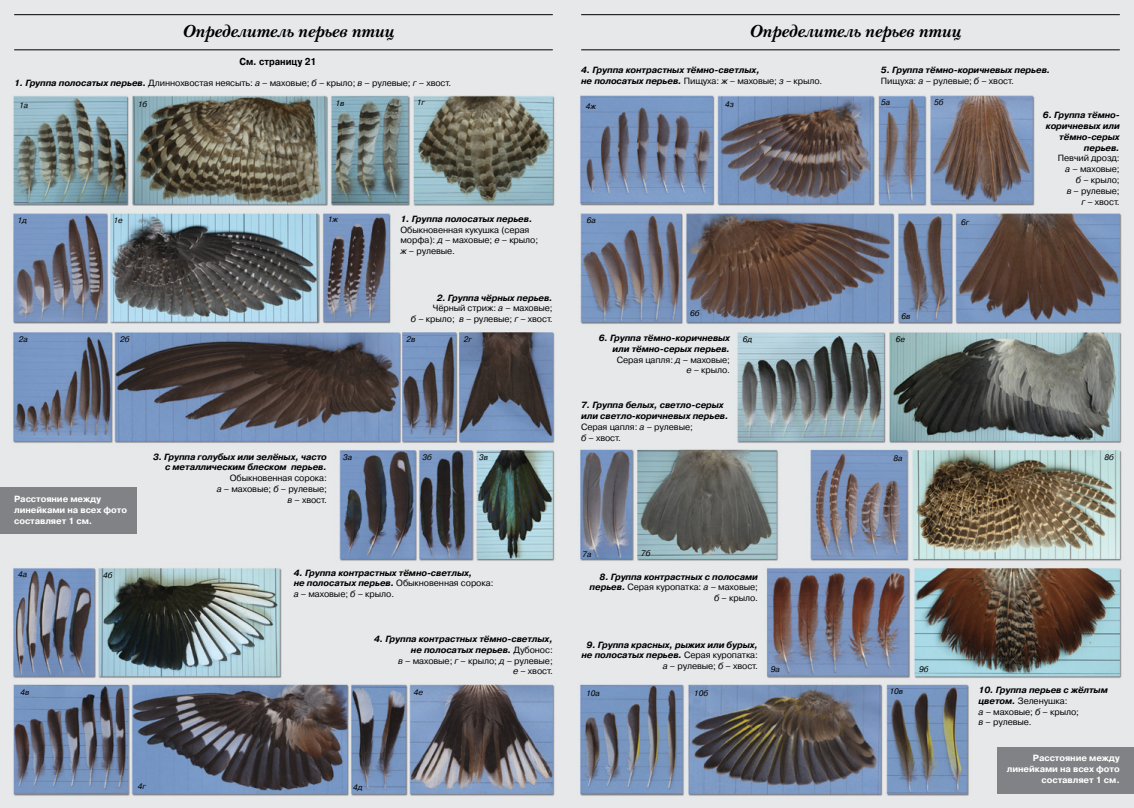
<style>
.page{position:relative;width:1134px;height:808px;background:#fff}
.page>*{position:absolute;margin:0;border:0;box-sizing:border-box;transform-origin:0 0}
.t1{font:italic 700 18px "New Baskerville C";color:#000}
.t2{font:700 10px "Pragmatica C";color:#000;scale:.9 1}
.t3{font:italic 700 9px/10.8px "Pragmatica C";letter-spacing:-.01em;color:#000;text-align:right}
.t4{font:9px/10.8px "Pragmatica C";letter-spacing:-.01em;color:#000;text-align:right}
.t5{font:700 9px/10.8px "Pragmatica C";letter-spacing:-.01em;color:#fff;text-align:right}
.t6{font:italic 8px "Pragmatica C";color:#000}
.s1{font-weight:700;font-style:italic}
.s2{font-style:italic}
.s3{font-weight:400;font-style:normal}
.s4{font-weight:400}
</style>
<div class="page">
<img style="left:0;top:0;width:1134px;height:808px">
<div style="left:998px;top:747px;width:136px;height:47px;background:#808285"></div>
<hr style="left:14px;top:14px;width:539px;height:1px;background:#000">
<hr style="left:581px;top:14px;width:539px;height:1px;background:#000">
<hr style="left:14px;top:49px;width:539px;height:1px;background:#000">
<hr style="left:581px;top:49px;width:539px;height:1px;background:#000">
<div style="left:0;top:488px;width:136px;height:46px;background:#808285"></div>
<h1 class="t1" style="left:183px;top:21px;width:213px">Определитель перьев птиц</h1>
<h1 class="t1" style="left:750px;top:21px;width:213px">Определитель перьев птиц</h1>
<p class="t2" style="left:239px;top:56px;width:87px">См. страницу 21</p>
<p class="t3" style="left:581px;top:65px;width:180px">4. Группа контрастных тёмно-светлых,</p>
<p class="t4" style="left:14px;top:77px;width:439px"><span class="s1">1. Группа полосатых перьев.</span> Длиннохвостая неясыть: <span class="s2">а</span> – маховые; <span class="s2">б</span> – крыло; <span class="s2">в</span> – рулевые; <span class="s2">г</span> – хвост.</p>
<p class="t4" style="left:581px;top:76px;width:243px"><span class="s1">не полосатых перьев.</span> Пищуха: <span class="s2">ж</span> – маховые; <span class="s2">з</span> – крыло.</p>
<p class="t3" style="left:881px;top:65px;width:171px;text-align:left">5. Группа тёмно-коричневых перьев.<br><span class="s3">Пищуха:</span> <span class="s4">а</span> <span class="s3">– рулевые;</span> <span class="s4">б</span> <span class="s3">– хвост.</span></p>
<p class="t6" style="left:138px;top:100px;width:11px">1б</p>
<p class="t6" style="left:336px;top:99px;width:10px">1в</p>
<p class="t6" style="left:417px;top:98px;width:10px">1г</p>
<p class="t6" style="left:725px;top:100px;width:10px">4з</p>
<p class="t6" style="left:881px;top:98px;width:11px">5а</p>
<p class="t6" style="left:934px;top:98px;width:11px">5б</p>
<p class="t6" style="left:19px;top:101px;width:11px">1а</p>
<p class="t6" style="left:586px;top:101px;width:12px">4ж</p>
<p class="t3" style="left:400px;top:213px;width:133px">1. Группа полосатых перьев.</p>
<p class="t4" style="left:400px;top:224px;width:139px;text-align:left">Обыкновенная кукушка (серая морфа): <span class="s2">д</span> – маховые; <span class="s2">е</span> – крыло; <span class="s2">ж</span> – рулевые.</p>
<p class="t6" style="left:18px;top:216px;width:11px">1д</p>
<p class="t6" style="left:113px;top:216px;width:11px">1е</p>
<p class="t6" style="left:328px;top:215px;width:12px">1ж</p>
<p class="t6" style="left:587px;top:216px;width:11px">6а</p>
<p class="t4" style="left:411px;top:292px;width:143px"><span class="s1">2. Группа чёрных перьев.<br></span>Чёрный стриж: <span class="s2">а</span> – маховые;<br><span class="s2">б</span> – крыло; <span class="s2">в</span> – рулевые; <span class="s2">г</span> – хвост.</p>
<p class="t6" style="left:690px;top:309px;width:11px">6б</p>
<p class="t6" style="left:901px;top:311px;width:10px">6в</p>
<p class="t3" style="left:599px;top:332px;width:133px">6. Группа тёмно-коричневых или тёмно-серых перьев.<br><span class="s3">Серая цапля:</span> <span class="s4">д</span> <span class="s3">– маховые;<br></span><span class="s4">е</span> <span class="s3">– крыло.</span></p>
<p class="t3" style="left:581px;top:400px;width:149px;text-align:left">7. Группа белых, светло-серых или светло-коричневых перьев.<br><span class="s3">Серая цапля:</span> <span class="s4">а</span> <span class="s3">– рулевые;<br></span><span class="s4">б</span> <span class="s3">– хвост.</span></p>
<p class="t6" style="left:407px;top:335px;width:10px">2в</p>
<p class="t6" style="left:464px;top:335px;width:10px">2г</p>
<p class="t6" style="left:120px;top:335px;width:11px">2б</p>
<p class="t6" style="left:896px;top:335px;width:11px">6е</p>
<p class="t6" style="left:19px;top:335px;width:11px">2а</p>
<p class="t6" style="left:743px;top:335px;width:11px">6д</p>
<p class="t6" style="left:961px;top:217px;width:10px">6г</p>
<p class="t3" style="left:1043px;top:110px;width:78px">6. Группа тёмно&shy;коричневых или тёмно-серых перьев.</p>
<p class="t4" style="left:1058px;top:153px;width:63px">Певчий дрозд: <span class="s2">а</span> – маховые; <span class="s2">б</span> – крыло;<br><span class="s2">в</span> – рулевые;<br><span class="s2">г</span> – хвост.</p>
<p class="t5" style="left:14px;top:494px;width:114px;text-align:left">Расстояние между линейками на всех фото составляет 1 см.</p>
<p class="t3" style="left:153px;top:451px;width:175px">3. Группа голубых или зелёных, часто с металлическим блеском перьев.</p>
<p class="t4" style="left:217px;top:473px;width:112px">Обыкновенная сорока:<br><span class="s2">а</span> – маховые; <span class="s2">б</span> – рулевые; <span class="s2">в</span> – хвост.</p>
<p class="t6" style="left:343px;top:452px;width:11px">3а</p>
<p class="t6" style="left:422px;top:453px;width:11px">3б</p>
<p class="t6" style="left:1104px;top:453px;width:11px">8б</p>
<p class="t6" style="left:479px;top:453px;width:10px">3в</p>
<p class="t6" style="left:893px;top:454px;width:11px">8а</p>
<p class="t6" style="left:583px;top:549px;width:11px">7а</p>
<p class="t6" style="left:641px;top:549px;width:11px">7б</p>
<p class="t6" style="left:18px;top:570px;width:11px">4а</p>
<p class="t6" style="left:103px;top:570px;width:11px">4б</p>
<p class="t3" style="left:294px;top:567px;width:201px;text-align:left">4. Группа контрастных тёмно-светлых,<br>не полосатых перьев. <span class="s3">Обыкновенная сорока: </span><span class="s4">а</span> <span class="s3">– маховые;</span> <span class="s4">б</span> <span class="s3">– крыло.</span></p>
<p class="t3" style="left:374px;top:633px;width:180px">4. Группа контрастных тёмно-светлых, не полосатых перьев. <span class="s3">Дубонос:<br></span><span class="s4">в</span> <span class="s3">– маховые;</span> <span class="s4">г</span> <span class="s3">– крыло;</span> <span class="s4">д</span> <span class="s3">– рулевые;<br></span><span class="s4">е</span> <span class="s3">– хвост.</span></p>
<p class="t3" style="left:590px;top:571px;width:170px">8. Группа контрастных с полосами перьев. <span class="s3">Серая куропатка:</span> <span class="s4">а</span> <span class="s3">– маховые; </span><span class="s4">б</span> <span class="s3">– крыло.</span></p>
<p class="t3" style="left:582px;top:639px;width:178px">9. Группа красных, рыжих или бурых, не полосатых перьев. <span class="s3">Серая куропатка: </span><span class="s4">а</span> <span class="s3">– рулевые;</span> <span class="s4">б</span> <span class="s3">– хвост.</span></p>
<p class="t6" style="left:771px;top:664px;width:11px">9а</p>
<p class="t6" style="left:919px;top:664px;width:11px">9б</p>
<p class="t6" style="left:20px;top:688px;width:10px">4в</p>
<p class="t6" style="left:414px;top:687px;width:11px">4е</p>
<p class="t6" style="left:586px;top:688px;width:15px">10а</p>
<p class="t6" style="left:694px;top:688px;width:16px">10б</p>
<p class="t6" style="left:889px;top:687px;width:15px">10в</p>
<p class="t4" style="left:978px;top:684px;width:131px;text-align:left"><span class="s1">10. Группа перьев с жёлтым цветом.</span> Зеленушка:<br><span class="s2">а</span> – маховые; <span class="s2">б</span> – крыло;<br><span class="s2">в</span> – рулевые.</p>
<p class="t6" style="left:138px;top:781px;width:10px">4г</p>
<p class="t6" style="left:353px;top:782px;width:11px">4д</p>
<p class="t5" style="left:1007px;top:753px;width:114px">Расстояние между линейками на всех фото составляет 1 см.</p>
</div>
